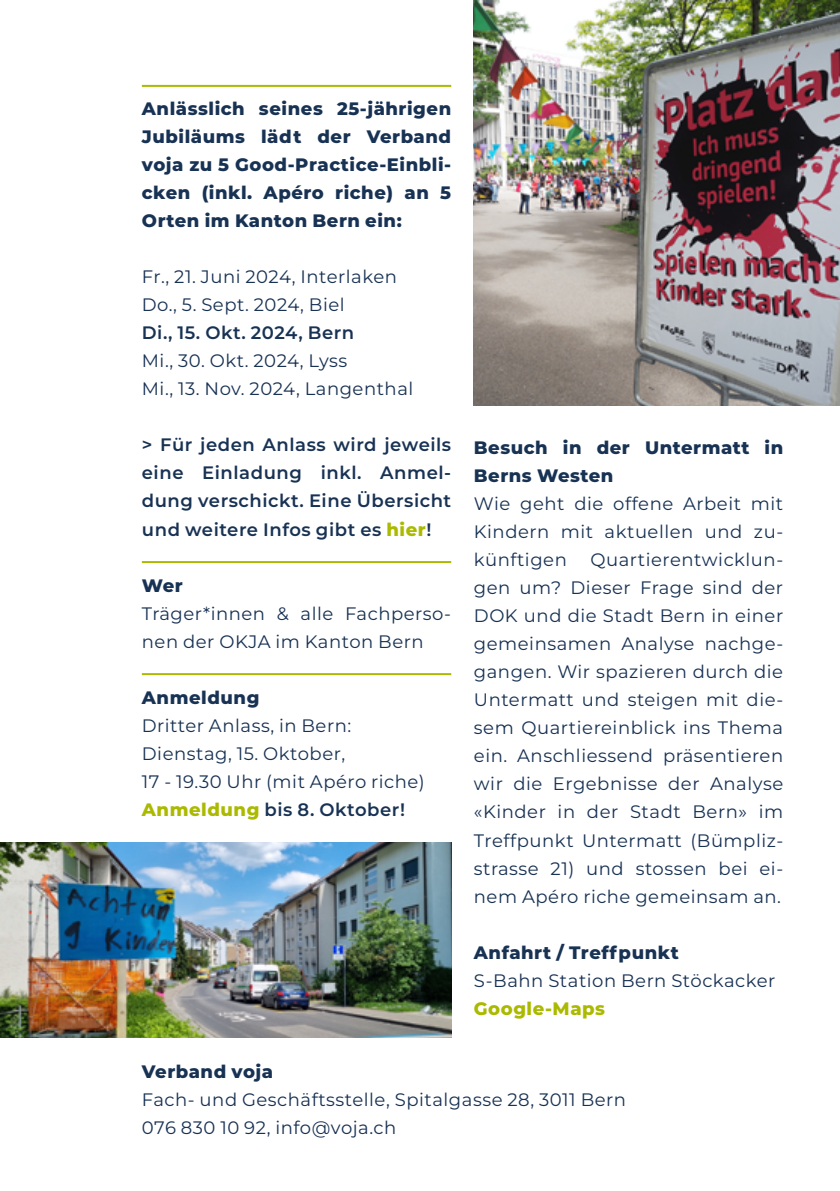
<style>
.page{position:relative;width:840px;height:1191px;background:#fff}
.page>*{position:absolute;margin:0;border:0;box-sizing:border-box;transform-origin:0 0}
.t1{font:18px/28px "Montserrat";letter-spacing:.03em;color:#183254}
.t2{font:800 18px/28px "Montserrat";letter-spacing:.03em;color:#183254;text-align:justify}
.t3{font:600 18px/28px "Montserrat";letter-spacing:.03em;color:#183254;text-align:justify}
.t4{font:800 18px "Montserrat";letter-spacing:.03em;color:#abba00}
.s1{font-weight:800;color:#abba00}
.s2{font-weight:600}
</style>
<div class="page">
<img style="left:473px;top:0;width:366px;height:405px">
<img style="left:0;top:842px;width:451px;height:195px">
<hr style="left:142px;top:85px;width:309px;height:2px;background:#abba00">
<hr style="left:142px;top:561px;width:309px;height:2px;background:#abba00">
<hr style="left:142px;top:673px;width:309px;height:2px;background:#abba00">
<p class="t2" style="left:142px;top:94px;width:311px">Anlässlich seines 25-jährigen Jubiläums lädt der Verband voja zu 5 Good-Practice-Einbli&shy;cken (inkl. Apéro riche) an 5<br>Orten im Kanton Bern ein:</p>
<p class="t1" style="left:142px;top:262px;width:256px">Fr., 21. Juni 2024, Interlaken<br>Do., 5. Sept. 2024, Biel</p>
<p class="t3" style="left:142px;top:318px;width:214px">Di., 15. Okt. 2024, Bern</p>
<p class="t1" style="left:142px;top:346px;width:273px">Mi., 30. Okt. 2024, Lyss<br>Mi., 13. Nov. 2024, Langenthal</p>
<p class="t3" style="left:142px;top:430px;width:310px">&gt; Für jeden Anlass wird jeweils eine Einladung inkl. Anmel&shy;dung verschickt. Eine Übersicht und weitere Infos gibt es <span class="s1">hier</span>!</p>
<p class="t2" style="left:142px;top:570px;width:42px">Wer</p>
<p class="t1" style="left:142px;top:598px;width:310px">Träger*innen &amp; alle Fachperso&shy;nen der OKJA im Kanton Bern</p>
<p class="t2" style="left:142px;top:682px;width:119px">Anmeldung</p>
<p class="t1" style="left:142px;top:710px;width:284px">Dritter Anlass, in Bern:<br>Dienstag, 15. Oktober,<br>17 - 19.30 Uhr (mit Apéro riche)<br><span class="s1">Anmeldung</span> <span class="s2">bis 8. Oktober!</span></p>
<p class="t2" style="left:473px;top:433px;width:310px">Besuch in der Untermatt in<br>Berns Westen</p>
<p class="t1" style="left:473px;top:489px;width:310px;text-align:justify">Wie geht die offene Arbeit mit Kindern mit aktuellen und zu&shy;künftigen</p>
<p class="t1" style="left:473px;top:545px;width:311px;text-align:justify;text-indent:116px">Quartierentwicklun&shy;gen um? Dieser Frage sind der DOK und die Stadt Bern in einer gemeinsamen Analyse nachge&shy;gangen. Wir spazieren durch die Untermatt und steigen mit die&shy;sem Quartiereinblick ins Thema ein. Anschliessend präsentieren wir die Ergebnisse der Analyse «Kinder in der Stadt Bern» im Treffpunkt Untermatt (Bümpliz&shy;strasse 21) und stossen bei ei&shy;nem Apéro riche gemeinsam an.</p>
<p class="t2" style="left:473px;top:937px;width:206px">Anfahrt / Treffpunkt</p>
<p class="t1" style="left:473px;top:965px;width:303px">S-Bahn Station Bern Stöckacker</p>
<p class="t4" style="left:473px;top:995px;width:133px">Google-Maps</p>
<p class="t2" style="left:142px;top:1056px;width:133px">Verband voja</p>
<p class="t1" style="left:142px;top:1085px;width:485px">Fach- und Geschäftsstelle, Spitalgasse 28, 3011 Bern<br>076 830 10 92, info@voja.ch</p>
</div>
